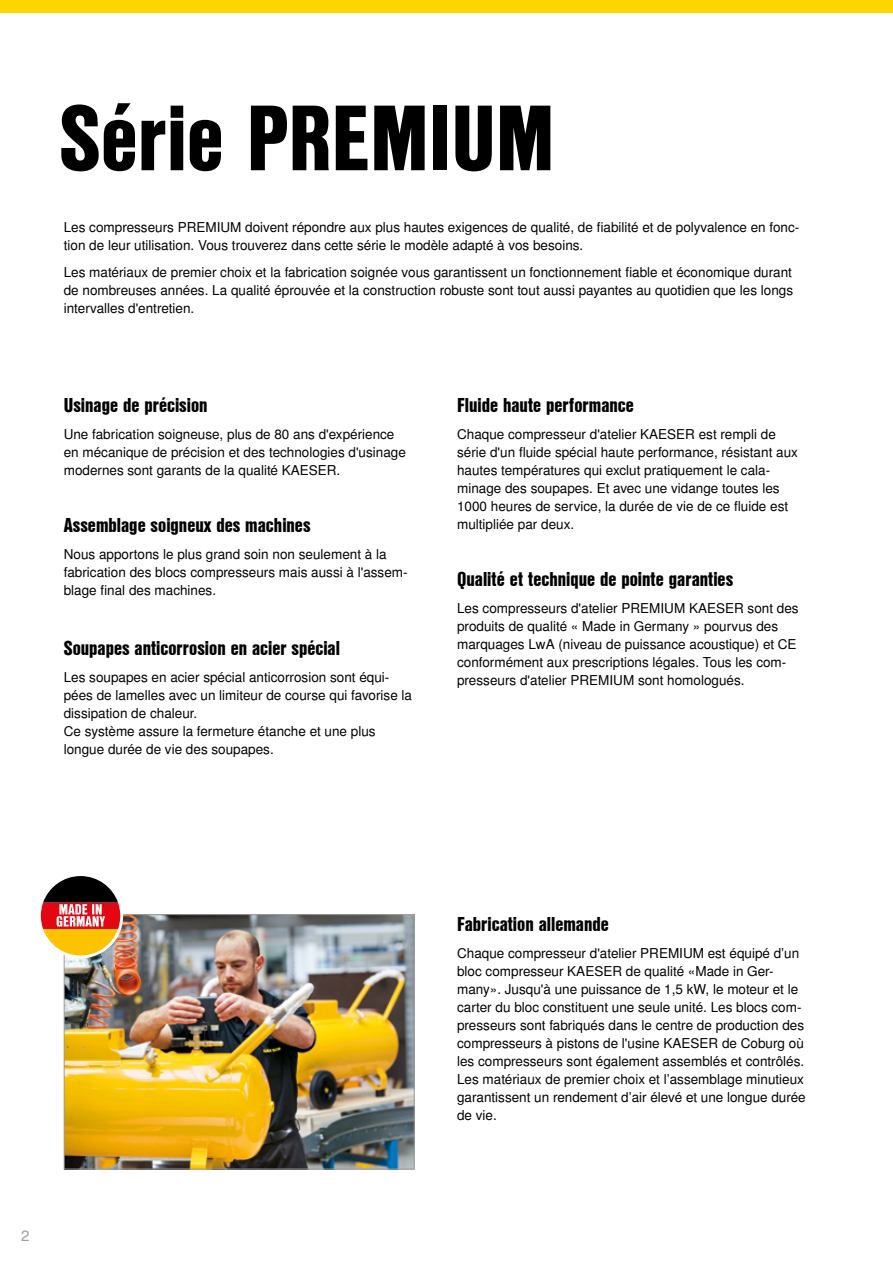
<style>
.page{position:relative;width:893px;height:1263px;background:#fff}
.page>*{position:absolute;margin:0;border:0;box-sizing:border-box;transform-origin:0 0}
.t1{font:90px "Nimbus San L Bla Con";color:#000}
.t2{font:19.5px "Nimbus San L Bla Con";color:#000}
.t3{font:15px "Nimbus San L";color:#9d9d9c}
.t4{font:13.5px/18px "Nimbus San L";color:#000}
</style>
<div class="page">
<div style="left:0;top:0;width:893px;height:13px;background:#ffd500"></div>
<img style="left:66px;top:916px;width:347px;height:251px">
<div style="left:64px;top:914px;width:351px;height:255px;border:1px solid #9d9d9c"></div>
<svg style="left:40px;top:876px;width:83px;height:82px"></svg>
<h1 class="t1" style="left:60px;top:70px;width:497px">Série PREMIUM</h1>
<p class="t4" style="left:64px;top:219px;width:737px">Les compresseurs PREMIUM doivent répondre aux plus hautes exigences de qualité, de fiabilité et de polyvalence en fonc&shy;tion de leur utilisation. Vous trouverez dans cette série le modèle adapté à vos besoins.</p>
<p class="t4" style="left:64px;top:264px;width:731px;text-align:justify">Les matériaux de premier choix et la fabrication soignée vous garantissent un fonctionnement fiable et économique durant de nombreuses années. La qualité éprouvée et la construction robuste sont tout aussi payantes au quotidien que les longs intervalles d'entretien.</p>
<h2 class="t2" style="left:64px;top:391px;width:145px">Usinage de précision</h2>
<p class="t4" style="left:64px;top:426px;width:344px">Une fabrication soigneuse, plus de 80 ans d'expérience en mécanique de précision et des technologies d'usinage modernes sont garants de la qualité KAESER.</p>
<h2 class="t2" style="left:64px;top:511px;width:248px">Assemblage soigneux des machines</h2>
<p class="t4" style="left:64px;top:546px;width:345px">Nous apportons le plus grand soin non seulement à la fabrication des blocs compresseurs mais aussi à l'assem&shy;blage final des machines.</p>
<h2 class="t2" style="left:64px;top:634px;width:278px">Soupapes anticorrosion en acier spécial</h2>
<p class="t4" style="left:64px;top:669px;width:350px">Les soupapes en acier spécial anticorrosion sont équi&shy;pées de lamelles avec un limiteur de course qui favorise la dissipation de chaleur.<br>Ce système assure la fermeture étanche et une plus longue durée de vie des soupapes.</p>
<h2 class="t2" style="left:457px;top:391px;width:178px">Fluide haute performance</h2>
<p class="t4" style="left:457px;top:426px;width:342px">Chaque compresseur d'atelier KAESER est rempli de série d'un fluide spécial haute performance, résistant aux hautes températures qui exclut pratiquement le cala&shy;minage des soupapes. Et avec une vidange toutes les 1000 heures de service, la durée de vie de ce fluide est multipliée par deux.</p>
<h2 class="t2" style="left:457px;top:565px;width:278px">Qualité et technique de pointe garanties</h2>
<p class="t4" style="left:457px;top:600px;width:343px">Les compresseurs d'atelier PREMIUM KAESER sont des produits de qualité « Made in Germany » pourvus des marquages LwA (niveau de puissance acoustique) et CE conformément aux prescriptions légales. Tous les com&shy;presseurs d'atelier PREMIUM sont homologués.</p>
<p class="t3" style="left:21px;top:1226px;width:10px">2</p>
<h2 class="t2" style="left:457px;top:910px;width:153px">Fabrication allemande</h2>
<p class="t4" style="left:457px;top:945px;width:350px">Chaque compresseur d'atelier PREMIUM est équipé d’un bloc compresseur KAESER de qualité «Made in Ger&shy;many». Jusqu'à une puissance de 1,5 kW, le moteur et le carter du bloc constituent une seule unité. Les blocs com&shy;presseurs sont fabriqués dans le centre de production des compresseurs à pistons de l'usine KAESER de Coburg où les compresseurs sont également assemblés et contrôlés.<br>Les matériaux de premier choix et l’assemblage minutieux garantissent un rendement d’air élevé et une longue durée de vie.</p>
</div>
